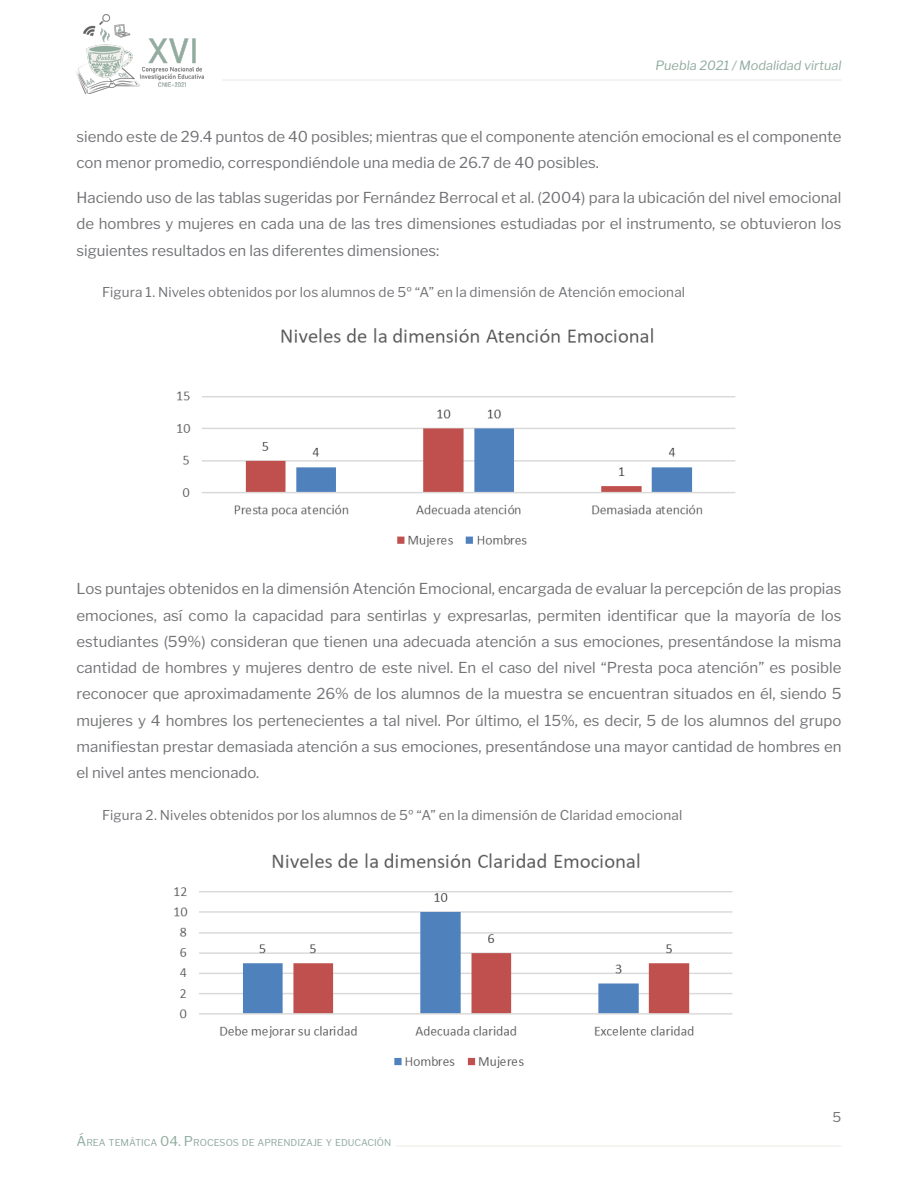
<style>
.page{position:relative;width:918px;height:1188px;background:#fff}
.page>*{position:absolute;margin:0;border:0;box-sizing:border-box;transform-origin:0 0}
.parrafo_general{font:15px/26.2px "Libre Franklin";color:#727376;text-align:justify}
.PIES_DE_IMAGEN{font:13.5px "Libre Franklin";letter-spacing:.01em;color:#727376}
.t1{font:13.5px "Libre Franklin";color:#727376}
.t2{font:italic 12.75px "Libre Franklin";color:#92aca0}
.t3{font:9.45px "Libre Franklin";color:#92aca0}
.s1{font-size:13.5px}
</style>
<div class="page">
<hr style="left:222px;top:79px;width:619px;height:2px;background:#f2f1ed">
<img style="left:77px;top:15px;width:126px;height:79px">
<hr style="left:396px;top:1145px;width:445px;height:2px;background:#f2f1ed">
<img style="left:177px;top:328px;width:559px;height:219px">
<img style="left:174px;top:853px;width:559px;height:215px">
<p class="t2" style="left:655px;top:58px;width:187px">Puebla 2021 / Modalidad virtual</p>
<p class="parrafo_general" style="left:77px;top:123px;width:767px">siendo este de 29.4 puntos de 40 posibles; mientras que el componente atención emocional es el componente con menor promedio, correspondiéndole una media de 26.7 de 40 posibles.</p>
<p class="parrafo_general" style="left:77px;top:184px;width:766px">Haciendo uso de las tablas sugeridas por Fernández Berrocal et al. (2004) para la ubicación del nivel emocional de hombres y mujeres en cada una de las tres dimensiones estudiadas por el instrumento, se obtuvieron los siguientes resultados en las diferentes dimensiones:</p>
<p class="PIES_DE_IMAGEN" style="left:102px;top:284px;width:585px">Figura 1. Niveles obtenidos por los alumnos de 5º “A” en la dimensión de Atención emocional</p>
<p class="parrafo_general" style="left:77px;top:576px;width:766px">Los puntajes obtenidos en la dimensión Atención Emocional, encargada de evaluar la percepción de las propias emociones, así como la capacidad para sentirlas y expresarlas, permiten identificar que la mayoría de los estudiantes (59%) consideran que tienen una adecuada atención a sus emociones, presentándose la misma cantidad de hombres y mujeres dentro de este nivel. En el caso del nivel “Presta poca atención” es posible reconocer que aproximadamente 26% de los alumnos de la muestra se encuentran situados en él, siendo 5 mujeres y 4 hombres los pertenecientes a tal nivel. Por último, el 15%, es decir, 5 de los alumnos del grupo manifiestan prestar demasiada atención a sus emociones, presentándose una mayor cantidad de hombres en el nivel antes mencionado.</p>
<p class="PIES_DE_IMAGEN" style="left:102px;top:807px;width:582px">Figura 2. Niveles obtenidos por los alumnos de 5º “A” en la dimensión de Claridad emocional</p>
<p class="t3" style="left:77px;top:1137px;width:316px"><span class="s1">Á</span>REA TEMÁTICA <span class="s1">04. P</span>ROCESOS DE APRENDIZAJE Y EDUCACIÓN</p>
<p class="t1" style="left:833px;top:1109px;width:10px">5</p>
</div>
